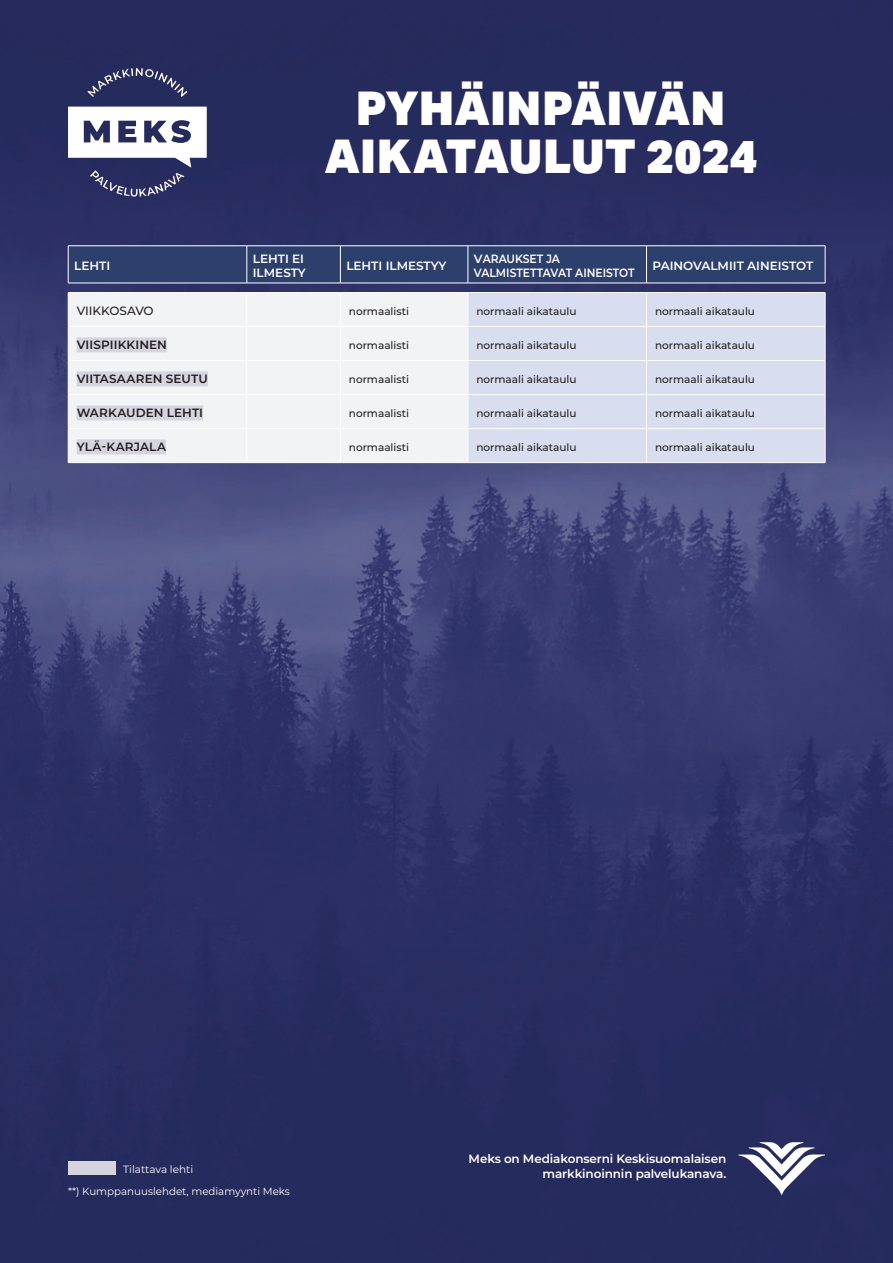
<style>
.page{position:relative;width:893px;height:1263px;background:#fff}
.page>*{position:absolute;margin:0;border:0;box-sizing:border-box;transform-origin:0 0}
.t1{font:900 46.5px/48.6px "Aktiv Grotesk";letter-spacing:-.005em;color:#fff;text-align:center}
.t2{font:600 12px/15px "Montserrat";letter-spacing:-.01em;color:#fff;text-align:right}
.t3{font:600 12px "Montserrat";letter-spacing:.01em;color:#231f20}
.t4{font:600 12px "Montserrat";letter-spacing:-.01em;color:#fff;scale:.9 1}
.t5{font:500 12px "Montserrat";color:#231f20}
.t6{font:500 10.5px "Montserrat";color:#231f20}
.t7{font:10.5px "Montserrat";color:#fff}
</style>
<div class="page">
<img style="left:0;top:0;width:893px;height:1263px">
<svg style="left:87px;top:68px;width:100px;height:29px"></svg>
<svg style="left:68px;top:107px;width:139px;height:90px"></svg>
<div style="left:68px;top:1161px;width:48px;height:14px;background:#d5d4df"></div>
<svg style="left:738px;top:1142px;width:87px;height:53px"></svg>
<div style="left:69px;top:293px;width:399px;height:169px;background:#f2f3f4"></div>
<div style="left:469px;top:293px;width:356px;height:169px;background:#d8ddef"></div>
<hr style="left:68px;top:292px;width:179px;height:1px;background:#fff">
<hr style="left:68px;top:293px;width:1px;height:33px;background:#fff">
<hr style="left:247px;top:292px;width:93px;height:1px;background:#fff">
<hr style="left:247px;top:293px;width:1px;height:33px;background:#fff">
<hr style="left:340px;top:292px;width:128px;height:1px;background:#fff">
<hr style="left:340px;top:293px;width:1px;height:33px;background:#fff">
<hr style="left:468px;top:292px;width:178px;height:1px;background:#fff">
<hr style="left:468px;top:293px;width:1px;height:33px;background:#fff">
<hr style="left:646px;top:292px;width:179px;height:1px;background:#fff">
<hr style="left:646px;top:293px;width:1px;height:33px;background:#fff">
<hr style="left:825px;top:293px;width:1px;height:33px;background:#fff">
<hr style="left:68px;top:326px;width:179px;height:1px;background:#fff">
<hr style="left:68px;top:327px;width:1px;height:33px;background:#fff">
<hr style="left:247px;top:326px;width:93px;height:1px;background:#fff">
<hr style="left:247px;top:327px;width:1px;height:33px;background:#fff">
<hr style="left:340px;top:326px;width:128px;height:1px;background:#fff">
<hr style="left:340px;top:327px;width:1px;height:33px;background:#fff">
<hr style="left:468px;top:326px;width:178px;height:1px;background:#fff">
<hr style="left:468px;top:327px;width:1px;height:33px;background:#fff">
<hr style="left:646px;top:326px;width:179px;height:1px;background:#fff">
<hr style="left:646px;top:327px;width:1px;height:33px;background:#fff">
<hr style="left:825px;top:327px;width:1px;height:33px;background:#fff">
<hr style="left:68px;top:360px;width:179px;height:1px;background:#fff">
<hr style="left:68px;top:361px;width:1px;height:33px;background:#fff">
<hr style="left:247px;top:360px;width:93px;height:1px;background:#fff">
<hr style="left:247px;top:361px;width:1px;height:33px;background:#fff">
<hr style="left:340px;top:360px;width:128px;height:1px;background:#fff">
<hr style="left:340px;top:361px;width:1px;height:33px;background:#fff">
<hr style="left:468px;top:360px;width:178px;height:1px;background:#fff">
<hr style="left:468px;top:361px;width:1px;height:33px;background:#fff">
<hr style="left:646px;top:360px;width:179px;height:1px;background:#fff">
<hr style="left:646px;top:361px;width:1px;height:33px;background:#fff">
<hr style="left:825px;top:361px;width:1px;height:33px;background:#fff">
<hr style="left:68px;top:394px;width:179px;height:1px;background:#fff">
<hr style="left:68px;top:395px;width:1px;height:33px;background:#fff">
<hr style="left:247px;top:394px;width:93px;height:1px;background:#fff">
<hr style="left:247px;top:395px;width:1px;height:33px;background:#fff">
<hr style="left:340px;top:394px;width:128px;height:1px;background:#fff">
<hr style="left:340px;top:395px;width:1px;height:33px;background:#fff">
<hr style="left:468px;top:394px;width:178px;height:1px;background:#fff">
<hr style="left:468px;top:395px;width:1px;height:33px;background:#fff">
<hr style="left:646px;top:394px;width:179px;height:1px;background:#fff">
<hr style="left:646px;top:395px;width:1px;height:33px;background:#fff">
<hr style="left:825px;top:395px;width:1px;height:33px;background:#fff">
<hr style="left:68px;top:428px;width:179px;height:1px;background:#fff">
<hr style="left:68px;top:429px;width:1px;height:33px;background:#fff">
<hr style="left:247px;top:428px;width:93px;height:1px;background:#fff">
<hr style="left:247px;top:429px;width:1px;height:33px;background:#fff">
<hr style="left:340px;top:428px;width:128px;height:1px;background:#fff">
<hr style="left:340px;top:429px;width:1px;height:33px;background:#fff">
<hr style="left:468px;top:428px;width:178px;height:1px;background:#fff">
<hr style="left:468px;top:429px;width:1px;height:33px;background:#fff">
<hr style="left:646px;top:428px;width:179px;height:1px;background:#fff">
<hr style="left:646px;top:429px;width:1px;height:33px;background:#fff">
<hr style="left:825px;top:429px;width:1px;height:33px;background:#fff">
<hr style="left:68px;top:462px;width:179px;height:1px;background:#fff">
<hr style="left:247px;top:462px;width:93px;height:1px;background:#fff">
<hr style="left:340px;top:462px;width:128px;height:1px;background:#fff">
<hr style="left:468px;top:462px;width:178px;height:1px;background:#fff">
<hr style="left:646px;top:462px;width:179px;height:1px;background:#fff">
<div style="left:77px;top:337px;width:90px;height:15px;background:#d5d4df"></div>
<div style="left:77px;top:371px;width:131px;height:15px;background:#d5d4df"></div>
<div style="left:77px;top:405px;width:126px;height:15px;background:#d5d4df"></div>
<div style="left:77px;top:439px;width:89px;height:15px;background:#d5d4df"></div>
<div style="left:69px;top:246px;width:756px;height:37px;background:#2d3f6c"></div>
<hr style="left:68px;top:245px;width:179px;height:1px;background:#fff">
<hr style="left:68px;top:246px;width:1px;height:37px;background:#fff">
<hr style="left:247px;top:245px;width:93px;height:1px;background:#fff">
<hr style="left:247px;top:246px;width:1px;height:37px;background:#fff">
<hr style="left:340px;top:245px;width:128px;height:1px;background:#fff">
<hr style="left:340px;top:246px;width:1px;height:37px;background:#fff">
<hr style="left:468px;top:245px;width:178px;height:1px;background:#fff">
<hr style="left:468px;top:246px;width:1px;height:37px;background:#fff">
<hr style="left:646px;top:245px;width:179px;height:1px;background:#fff">
<hr style="left:646px;top:246px;width:1px;height:37px;background:#fff">
<hr style="left:825px;top:246px;width:1px;height:37px;background:#fff">
<hr style="left:68px;top:283px;width:179px;height:1px;background:#fff">
<hr style="left:247px;top:283px;width:93px;height:1px;background:#fff">
<hr style="left:340px;top:283px;width:128px;height:1px;background:#fff">
<hr style="left:468px;top:283px;width:178px;height:1px;background:#fff">
<hr style="left:646px;top:283px;width:179px;height:1px;background:#fff">
<h1 class="t1" style="left:324px;top:84px;width:435px">PYHÄINPÄIVÄN<br>AIKATAULUT 2024</h1>
<p class="t2" style="left:74px;top:258px;width:37px">LEHTI</p>
<p class="t2" style="left:253px;top:252px;width:54px;line-height:13.5px;text-align:left">LEHTI EI<br>ILMESTY</p>
<p class="t2" style="left:346px;top:258px;width:102px">LEHTI ILMESTYY</p>
<p class="t2" style="left:474px;top:251px;width:88px">VARAUKSET JA</p>
<p class="t4" style="left:474px;top:264px;width:180px">VALMISTETTAVAT AINEISTOT</p>
<p class="t2" style="left:652px;top:258px;width:162px">PAINOVALMIIT AINEISTOT</p>
<p class="t5" style="left:77px;top:303px;width:78px">VIIKKOSAVO</p>
<p class="t6" style="left:349px;top:304px;width:62px">normaalisti</p>
<p class="t6" style="left:476px;top:304px;width:102px">normaali aikataulu</p>
<p class="t6" style="left:655px;top:304px;width:102px">normaali aikataulu</p>
<p class="t3" style="left:77px;top:337px;width:92px">VIISPIIKKINEN</p>
<p class="t6" style="left:349px;top:338px;width:62px">normaalisti</p>
<p class="t6" style="left:476px;top:338px;width:102px">normaali aikataulu</p>
<p class="t6" style="left:655px;top:338px;width:102px">normaali aikataulu</p>
<p class="t3" style="left:77px;top:371px;width:133px">VIITASAAREN SEUTU</p>
<p class="t6" style="left:349px;top:372px;width:62px">normaalisti</p>
<p class="t6" style="left:476px;top:372px;width:102px">normaali aikataulu</p>
<p class="t6" style="left:655px;top:372px;width:102px">normaali aikataulu</p>
<p class="t3" style="left:77px;top:405px;width:128px">WARKAUDEN LEHTI</p>
<p class="t6" style="left:349px;top:406px;width:62px">normaalisti</p>
<p class="t6" style="left:476px;top:406px;width:102px">normaali aikataulu</p>
<p class="t6" style="left:655px;top:406px;width:102px">normaali aikataulu</p>
<p class="t3" style="left:77px;top:439px;width:91px">YLÄ-KARJALA</p>
<p class="t6" style="left:349px;top:440px;width:62px">normaalisti</p>
<p class="t6" style="left:476px;top:440px;width:102px">normaali aikataulu</p>
<p class="t6" style="left:655px;top:440px;width:102px">normaali aikataulu</p>
<p class="t7" style="left:123px;top:1162px;width:72px">Tilattava lehti</p>
<p class="t2" style="left:469px;top:1150px;width:259px">Meks on Mediakonserni Keskisuomalaisen markkinoinnin palvelukanava.</p>
<p class="t7" style="left:68px;top:1184px;width:223px">**) Kumppanuuslehdet, mediamyynti Meks</p>
</div>
